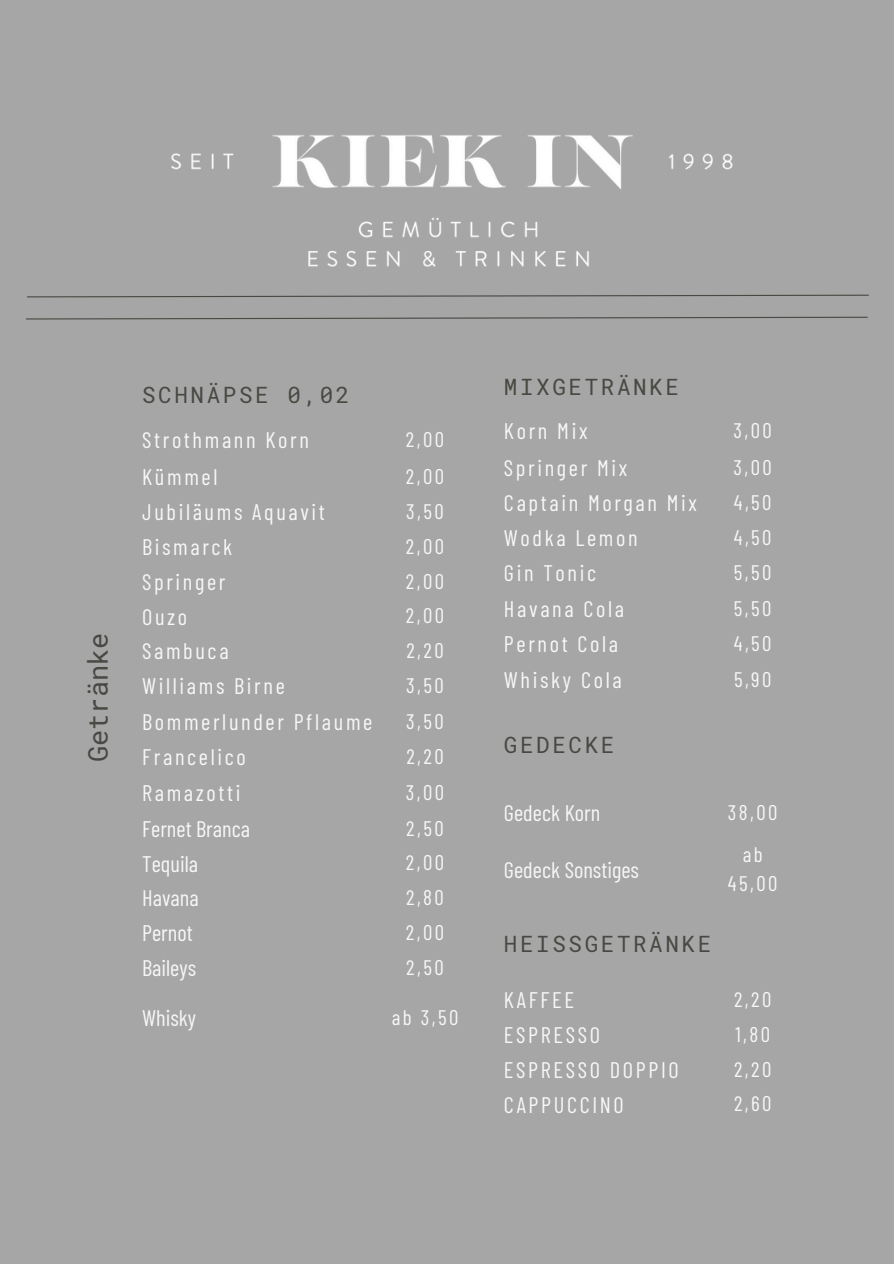
<style>
.page{position:relative;width:894px;height:1264px;background:#fff}
.page>*{position:absolute;margin:0;border:0;box-sizing:border-box;transform-origin:0 0}
.t1{font:27px "Roboto Mono";color:#474942}
.t2{font:22.5px "Barlow Condensed";letter-spacing:.115em;color:#f8f6f6}
.t3{font:22.5px "Barlow Condensed";color:#f8f6f6}
.t4{font:22.5px "Roboto Mono";letter-spacing:.115em;color:#474942}
.t5{font:21px/29.2px "Barlow Condensed";letter-spacing:.115em;color:#f8f6f6;text-align:center}
</style>
<div class="page">
<div style="left:0;top:0;width:893px;height:1263px;background:#a6a6a6"></div>
<svg style="left:27px;top:294px;width:842px;height:4px"></svg>
<svg style="left:26px;top:316px;width:842px;height:4px"></svg>
<img style="left:121px;top:135px;width:662px;height:182px">
<p class="t1" style="left:80px;top:762px;width:131px;rotate:-90deg">Getränke</p>
<h1 class="t4" style="left:142px;top:379px;width:209px">SCHNÄPSE 0,02</h1>
<p class="t2" style="left:142px;top:425px;width:168px">Strothmann Korn</p>
<p class="t5" style="left:406px;top:424px;width:40px">2,00</p>
<p class="t2" style="left:142px;top:462px;width:77px">Kümmel</p>
<p class="t5" style="left:406px;top:461px;width:40px">2,00</p>
<p class="t2" style="left:142px;top:497px;width:184px">Jubiläums Aquavit</p>
<p class="t5" style="left:406px;top:495px;width:39px">3,50</p>
<p class="t2" style="left:142px;top:532px;width:92px">Bismarck</p>
<p class="t5" style="left:406px;top:530px;width:40px">2,00</p>
<p class="t2" style="left:142px;top:567px;width:85px">Springer</p>
<p class="t5" style="left:406px;top:565px;width:40px">2,00</p>
<p class="t2" style="left:142px;top:602px;width:47px">Ouzo</p>
<p class="t5" style="left:406px;top:600px;width:40px">2,00</p>
<p class="t2" style="left:142px;top:637px;width:88px">Sambuca</p>
<p class="t5" style="left:406px;top:635px;width:39px">2,20</p>
<p class="t2" style="left:142px;top:671px;width:144px">Williams Birne</p>
<p class="t5" style="left:406px;top:670px;width:39px">3,50</p>
<p class="t2" style="left:142px;top:707px;width:232px">Bommerlunder Pflaume</p>
<p class="t5" style="left:406px;top:705px;width:39px">3,50</p>
<p class="t2" style="left:142px;top:743px;width:105px">Francelico</p>
<p class="t5" style="left:406px;top:741px;width:39px">2,20</p>
<p class="t2" style="left:142px;top:778px;width:100px">Ramazotti</p>
<p class="t5" style="left:406px;top:777px;width:40px">3,00</p>
<p class="t3" style="left:142px;top:814px;width:109px">Fernet Branca</p>
<p class="t5" style="left:406px;top:812px;width:39px">2,50</p>
<p class="t3" style="left:142px;top:849px;width:57px">Tequila</p>
<p class="t5" style="left:406px;top:847px;width:40px">2,00</p>
<p class="t2" style="left:142px;top:884px;width:58px">Havana</p>
<p class="t5" style="left:406px;top:882px;width:39px">2,80</p>
<p class="t2" style="left:142px;top:918px;width:52px">Pernot</p>
<p class="t5" style="left:406px;top:917px;width:40px">2,00</p>
<p class="t3" style="left:142px;top:953px;width:55px">Baileys</p>
<p class="t5" style="left:406px;top:952px;width:39px">2,50</p>
<p class="t2" style="left:142px;top:1003px;width:56px">Whisky</p>
<p class="t5" style="left:391px;top:1001px;width:68px">ab 3,50</p>
<p class="t4" style="left:504px;top:371px;width:176px">MIXGETRÄNKE</p>
<p class="t2" style="left:504px;top:417px;width:85px">Korn Mix</p>
<p class="t5" style="left:733px;top:415px;width:40px">3,00</p>
<p class="t2" style="left:504px;top:454px;width:125px">Springer Mix</p>
<p class="t5" style="left:733px;top:452px;width:40px">3,00</p>
<p class="t2" style="left:504px;top:489px;width:194px">Captain Morgan Mix</p>
<p class="t5" style="left:733px;top:487px;width:39px">4,50</p>
<p class="t2" style="left:504px;top:523px;width:135px">Wodka Lemon</p>
<p class="t5" style="left:733px;top:522px;width:39px">4,50</p>
<p class="t2" style="left:504px;top:558px;width:94px">Gin Tonic</p>
<p class="t5" style="left:733px;top:557px;width:39px">5,50</p>
<p class="t2" style="left:504px;top:594px;width:122px">Havana Cola</p>
<p class="t5" style="left:733px;top:592px;width:39px">5,50</p>
<p class="t2" style="left:504px;top:629px;width:116px">Pernot Cola</p>
<p class="t5" style="left:733px;top:628px;width:39px">4,50</p>
<p class="t2" style="left:504px;top:665px;width:119px">Whisky Cola</p>
<p class="t5" style="left:733px;top:663px;width:39px">5,90</p>
<p class="t4" style="left:504px;top:729px;width:112px">GEDECKE</p>
<p class="t3" style="left:504px;top:798px;width:98px">Gedeck Korn</p>
<p class="t5" style="left:727px;top:796px;width:51px">38,00</p>
<p class="t3" style="left:504px;top:855px;width:136px">Gedeck Sonstiges</p>
<p class="t5" style="left:727px;top:838px;width:51px">ab<br>45,00</p>
<p class="t4" style="left:504px;top:928px;width:209px">HEISSGETRÄNKE</p>
<p class="t2" style="left:504px;top:985px;width:72px">KAFFEE</p>
<p class="t5" style="left:733px;top:983px;width:39px">2,20</p>
<p class="t2" style="left:504px;top:1020px;width:97px">ESPRESSO</p>
<p class="t5" style="left:735px;top:1018px;width:36px">1,80</p>
<p class="t2" style="left:504px;top:1055px;width:176px">ESPRESSO DOPPIO</p>
<p class="t5" style="left:733px;top:1053px;width:39px">2,20</p>
<p class="t2" style="left:504px;top:1089px;width:121px">CAPPUCCINO</p>
<p class="t5" style="left:733px;top:1088px;width:39px">2,60</p>
</div>
